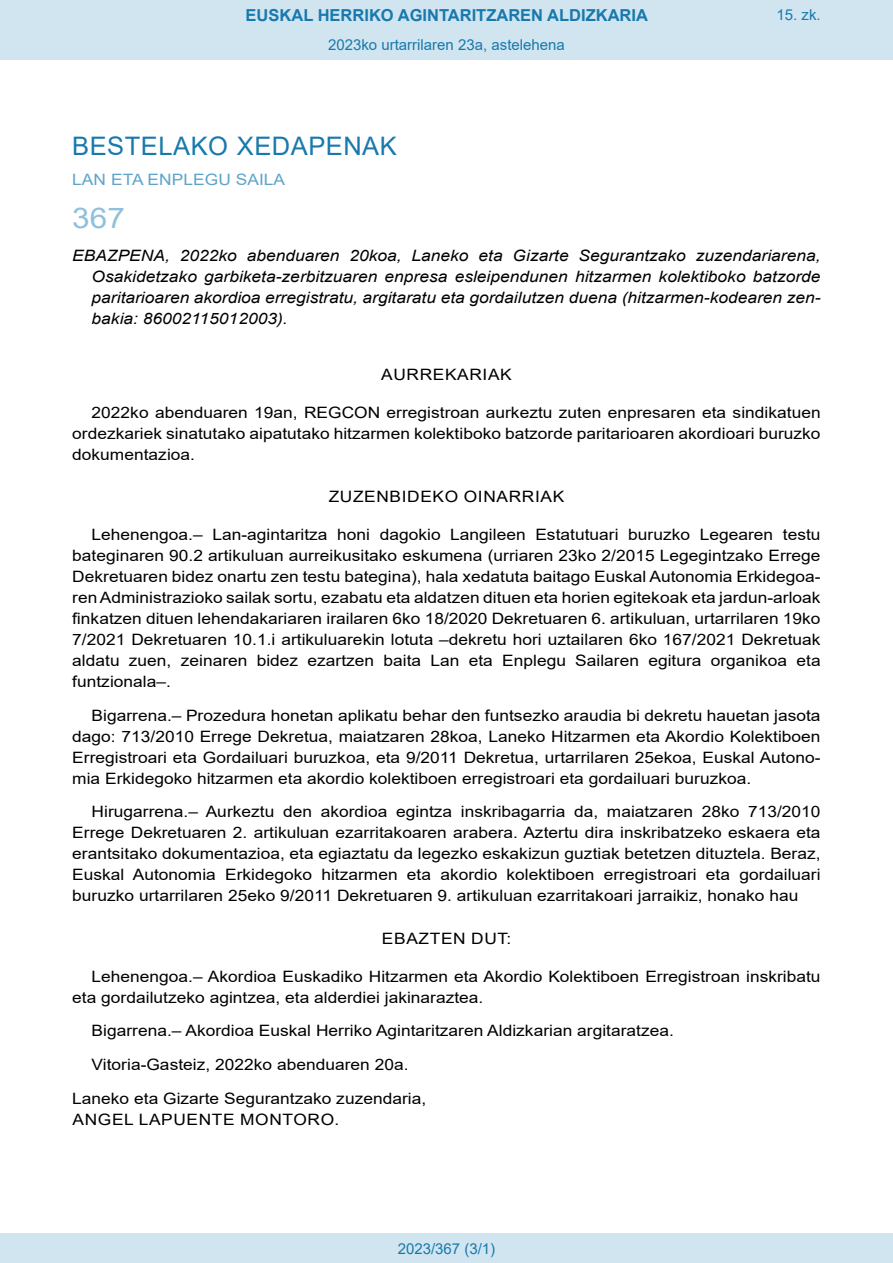
<style>
.page{position:relative;width:893px;height:1263px;background:#fff}
.page>*{position:absolute;margin:0;border:0;box-sizing:border-box;transform-origin:0 0}
.BOPVOrden{font:28.5px "Arial";color:#90c0db;scale:1.11 1}
.BOPVSeccion{font:25.5px "Arial";letter-spacing:.02em;color:#1879ad}
.t1{font:700 16.5px "Arial";color:#1879ad}
.BOPVDetalle{font:15.6px/21px "Arial";color:#000;text-align:justify;scale:1.11 1}
.BOPVTitulo{font:italic 15.6px/21px "Arial";color:#000;text-align:justify;scale:1.11 1}
.BOPVClave{font:15.6px "Arial";letter-spacing:.035em;color:#000;scale:1.11 1}
.BOPVFirmaPuesto{font:15.6px "Arial";color:#000;scale:1.11 1}
.BOPVFirmaLugFec{font:15.6px "Arial";color:#000;scale:1.11 1}
.BOPVFirmaNombre{font:15.6px "Arial";letter-spacing:.035em;color:#000;scale:1.11 1}
.BOPVOrganismo{font:15.6px "Arial";letter-spacing:.005em;color:#5ea4ca;scale:1.11 1}
.Paginacion_Centro{font:15px "Arial";color:#1879ad}
</style>
<div class="page">
<div style="left:0;top:0;width:893px;height:60px;background:#d0e5f0"></div>
<div style="left:0;top:1233px;width:893px;height:30px;background:#d0e5f0"></div>
<p class="t1" style="left:246px;top:3px;width:404px">EUSKAL HERRIKO AGINTARITZAREN ALDIZKARIA</p>
<p class="Paginacion_Centro" style="left:328px;top:35px;width:238px">2023ko urtarrilaren 23a, astelehena</p>
<p class="Paginacion_Centro" style="left:776px;top:5px;width:46px">15. zk.</p>
<p class="BOPVSeccion" style="left:72px;top:128px;width:326px">BESTELAKO XEDAPENAK</p>
<p class="BOPVOrganismo" style="left:72px;top:169px;width:193px">LAN ETA ENPLEGU SAILA</p>
<p class="BOPVOrden" style="left:72px;top:198px;width:49px">367</p>
<p class="BOPVTitulo" style="left:92px;top:246px;width:658px;text-indent:-19px">EBAZPENA, 2022ko abenduaren 20koa, Laneko eta Gizarte Segurantzako zuzendariarena, Osakidetzako garbiketa-zerbitzuaren enpresa esleipendunen hitzarmen kolektiboko batzorde paritarioaren akordioa erregistratu, argitaratu eta gordailutzen duena (hitzarmen-kodearen zen&shy;bakia: 86002115012003).</p>
<p class="BOPVClave" style="left:381px;top:363px;width:119px">AURREKARIAK</p>
<p class="BOPVDetalle" style="left:72px;top:401px;width:676px;text-indent:19px">2022ko abenduaren 19an, REGCON erregistroan aurkeztu zuten enpresaren eta sindikatuen ordezkariek sinatutako aipatutako hitzarmen kolektiboko batzorde paritarioaren akordioari buruzko dokumentazioa.</p>
<p class="BOPVClave" style="left:329px;top:486px;width:214px">ZUZENBIDEKO OINARRIAK</p>
<p class="BOPVDetalle" style="left:72px;top:524px;width:676px;text-indent:19px">Lehenengoa.– Lan-agintaritza honi dagokio Langileen Estatutuari buruzko Legearen testu bateginaren 90.2 artikuluan aurreikusitako eskumena (urriaren 23ko 2/2015 Legegintzako Errege Dekretuaren bidez onartu zen testu bategina), hala xedatuta baitago Euskal Autonomia Erkidegoa&shy;ren Administrazioko sailak sortu, ezabatu eta aldatzen dituen eta horien egitekoak eta jardun-arloak finkatzen dituen lehendakariaren irailaren 6ko 18/2020 Dekretuaren 6. artikuluan, urtarrilaren 19ko 7/2021 Dekretuaren 10.1.i artikuluarekin lotuta –dekretu hori uztailaren 6ko 167/2021 Dekretuak aldatu zuen, zeinaren bidez ezartzen baita Lan eta Enplegu Sailaren egitura organikoa eta funtzionala–.</p>
<p class="BOPVDetalle" style="left:72px;top:704px;width:676px;text-indent:19px">Bigarrena.– Prozedura honetan aplikatu behar den funtsezko araudia bi dekretu hauetan jasota dago: 713/2010 Errege Dekretua, maiatzaren 28koa, Laneko Hitzarmen eta Akordio Kolektiboen Erregistroari eta Gordailuari buruzkoa, eta 9/2011 Dekretua, urtarrilaren 25ekoa, Euskal Autono&shy;mia Erkidegoko hitzarmen eta akordio kolektiboen erregistroari eta gordailuari buruzkoa.</p>
<p class="BOPVDetalle" style="left:72px;top:801px;width:676px;text-indent:19px">Hirugarrena.– Aurkeztu den akordioa egintza inskribagarria da, maiatzaren 28ko 713/2010<br>Errege Dekretuaren 2. artikuluan ezarritakoaren arabera. Aztertu dira inskribatzeko eskaera eta erantsitako dokumentazioa, eta egiaztatu da legezko eskakizun guztiak betetzen dituztela. Beraz, Euskal Autonomia Erkidegoko hitzarmen eta akordio kolektiboen erregistroari eta gordailuari buruzko urtarrilaren 25eko 9/2011 Dekretuaren 9. artikuluan ezarritakoari jarraikiz, honako hau</p>
<p class="BOPVClave" style="left:382px;top:927px;width:118px">EBAZTEN DUT:</p>
<p class="BOPVDetalle" style="left:72px;top:965px;width:676px;text-indent:19px">Lehenengoa.– Akordioa Euskadiko Hitzarmen eta Akordio Kolektiboen Erregistroan inskribatu eta gordailutzeko agintzea, eta alderdiei jakinaraztea.</p>
<p class="BOPVDetalle" style="left:92px;top:1020px;width:526px">Bigarrena.– Akordioa Euskal Herriko Agintaritzaren Aldizkarian argitaratzea.</p>
<p class="BOPVFirmaLugFec" style="left:92px;top:1054px;width:287px">Vitoria-Gasteiz, 2022ko abenduaren 20a.</p>
<p class="BOPVFirmaPuesto" style="left:72px;top:1088px;width:320px">Laneko eta Gizarte Segurantzako zuzendaria,</p>
<p class="BOPVFirmaNombre" style="left:73px;top:1109px;width:242px">ANGEL LAPUENTE MONTORO.</p>
<p class="Paginacion_Centro" style="left:398px;top:1238px;width:99px">2023/367 (3/1)</p>
</div>
